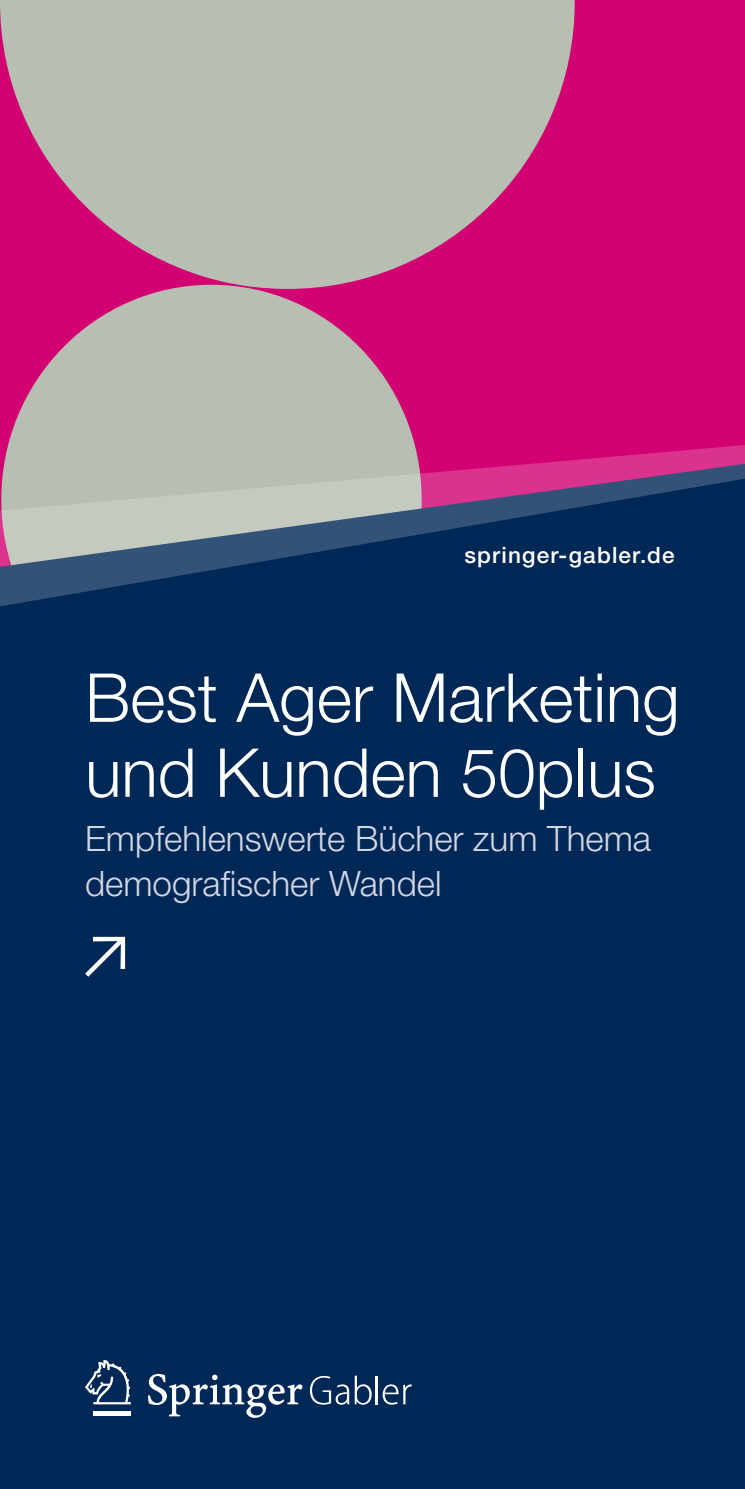
<style>
.page{position:relative;width:745px;height:1489px;background:#fff}
.page>*{position:absolute;margin:0;border:0;box-sizing:border-box;transform-origin:0 0}
.t1{font:300 67.5px/75px "Helvetica Neue LT Std";color:#fff}
.t2{font:300 35px/45px "Helvetica Neue LT Std";color:#d3d6e5}
.t3{font:500 22.5px "Helvetica Neue LT Std";letter-spacing:.055em;color:#fff}
</style>
<div class="page">
<div style="left:0;top:0;width:744px;height:638px;background:#d30272"></div>
<svg style="left:0;top:0;width:574px;height:289px;fill:#b7beb2"></svg>
<div style="left:1px;top:285px;width:420px;height:429px;background:#b7beb2;border-radius:50%"></div>
<div style="left:0;top:609px;width:744px;height:879px;background:#002857"></div>
<svg style="left:85px;top:936px;width:40px;height:40px"></svg>
<svg style="left:85px;top:1359px;width:46px;height:45px;background:#3b597d"></svg>
<hr style="left:93px;top:1411px;width:38px;height:4px;background:#fff">
<svg style="left:148px;top:1373px;width:154px;height:44px"></svg>
<svg style="left:310px;top:1375px;width:61px;height:29px;background:#36557a"></svg>
<hr style="left:375px;top:1375px;width:3px;height:29px;background:#fff">
<svg style="left:382px;top:1384px;width:29px;height:20px"></svg>
<svg style="left:0;top:443px;width:744px;height:166px"></svg>
<p class="t3" style="left:464px;top:541px;width:211px">springer-gabler.de</p>
<h1 class="t1" style="left:85px;top:659px;width:595px">Best Ager Marketing und Kunden 50plus</h1>
<p class="t2" style="left:85px;top:815px;width:567px">Empfehlenswerte Bücher zum Thema demografischer Wandel</p>
</div>
